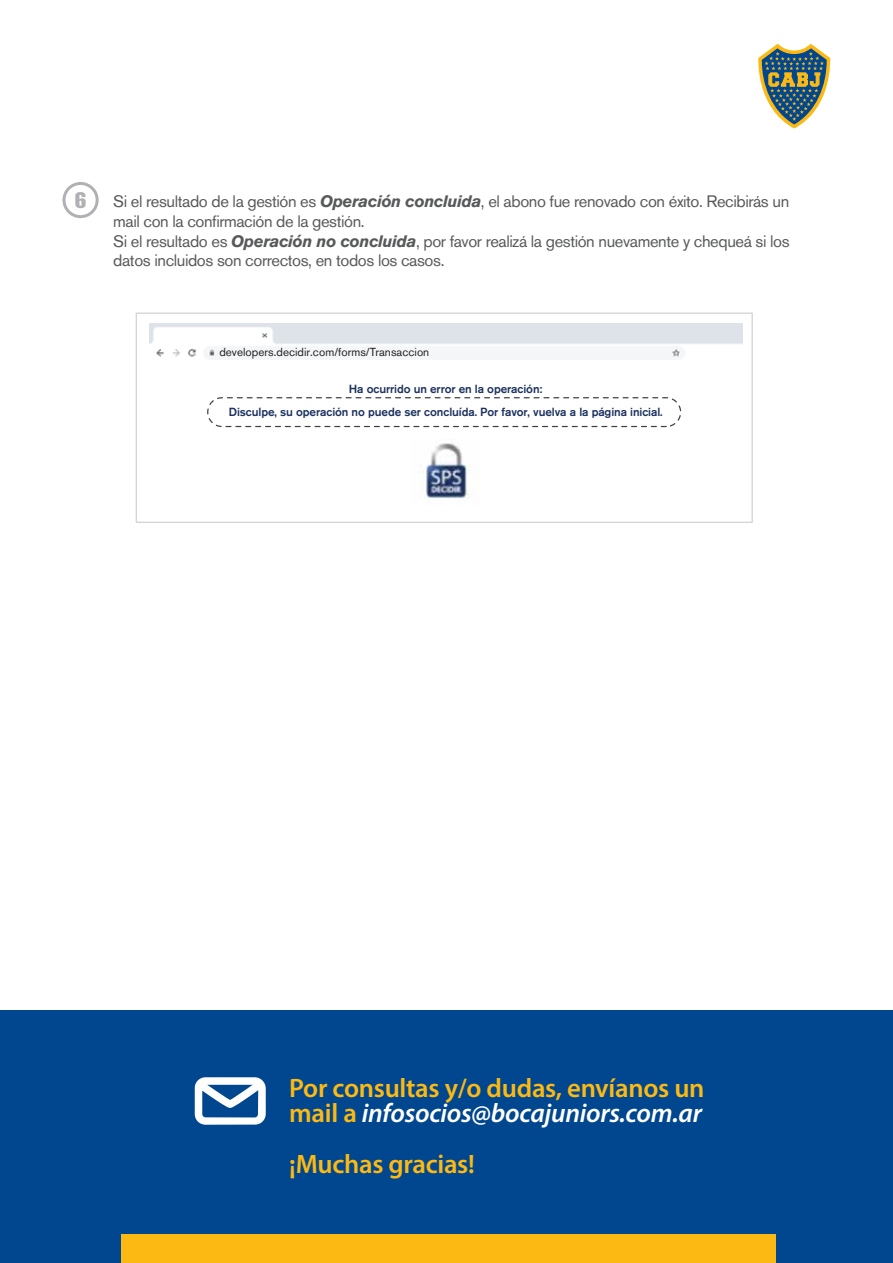
<style>
.page{position:relative;width:893px;height:1263px;background:#fff}
.page>*{position:absolute;margin:0;border:0;box-sizing:border-box;transform-origin:0 0}
.t1{font:600 26.7px/25.5px "Myriad Pro";letter-spacing:-.01em;color:#fdb913}
.t2{font:16.5px/19.8px "Akzidenz Grotesk BQ";letter-spacing:-.025em;color:#58595b}
.t3{font:500 11.7px "Akzidenz Grotesk BQ";letter-spacing:-.01em;color:#1b315e}
.t4{font:11.55px "Akzidenz Grotesk BQ";letter-spacing:.005em;color:#231f20}
.s1{font-family:"Akzidenz Grotesk BQ X Bold Alt";font-size:22.2px;color:#afb1b4}
.s2{font-weight:700;font-style:italic}
.s3{font-style:italic;color:#fff}
</style>
<div class="page">
<div style="left:0;top:1010px;width:893px;height:253px;background:#00478f"></div>
<svg style="left:195px;top:1077px;width:71px;height:48px"></svg>
<svg style="left:758px;top:44px;width:73px;height:85px"></svg>
<div style="left:121px;top:1234px;width:655px;height:29px;background:#fdb913"></div>
<img style="left:150px;top:324px;width:592px;height:104px">
<img style="left:426px;top:443px;width:44px;height:56px">
<div style="left:62px;top:182px;width:37px;height:36px;border:3px solid #afb1b4;border-radius:50%"></div>
<div style="left:136px;top:312px;width:617px;height:211px;border:1px solid #d3d5d6"></div>
<div style="left:207px;top:397px;width:474px;height:30px;border:1px dashed #414042;border-radius:14px"></div>
<p class="t2" style="left:113px;top:191px;width:678px;text-indent:-39px"><span class="s1">6</span> Si el resultado de la gestión es <span class="s2">Operación concluida</span>, el abono fue renovado con éxito. Recibirás un mail con la confirmación de la gestión.<br>Si el resultado es <span class="s2">Operación no concluida</span>, por favor realizá la gestión nuevamente y chequeá si los datos incluidos son correctos, en todos los casos.</p>
<p class="t4" style="left:219px;top:345px;width:211px">developers.decidir.com/forms/Transaccion</p>
<p class="t3" style="left:349px;top:382px;width:195px">Ha ocurrido un error en la operación:</p>
<p class="t3" style="left:229px;top:405px;width:435px">Disculpe, su operación no puede ser concluída. Por favor, vuelva a la página inicial.</p>
<h1 class="t1" style="left:289px;top:1075px;width:417px">Por consultas y/o dudas, envíanos un mail a <span class="s3">infosocios@bocajuniors.com.ar</span></h1>
<h1 class="t1" style="left:289px;top:1151px;width:187px">¡Muchas gracias!</h1>
</div>
